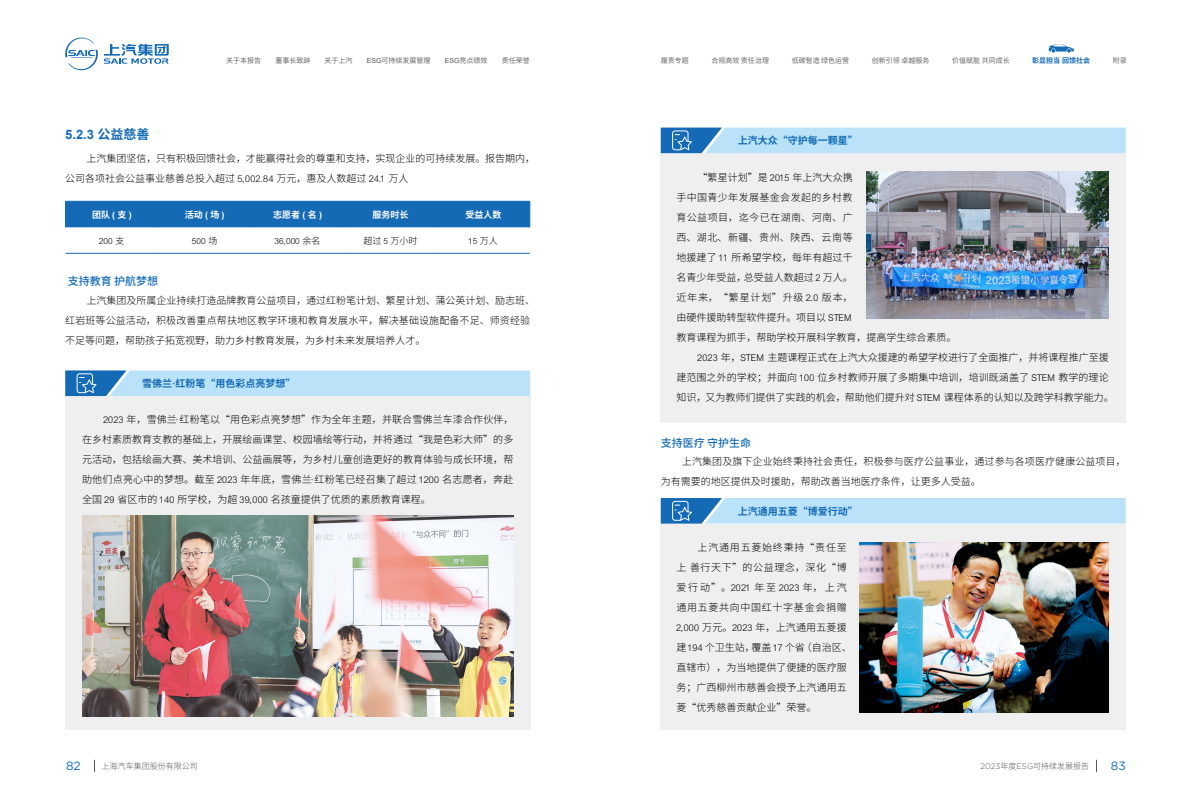
<style>
.page{position:relative;width:1191px;height:808px;background:#fff}
.page>*{position:absolute;margin:0;border:0;box-sizing:border-box;transform-origin:0 0}
.t1{font:700 13px "Arial";color:#146ab5}
.t2{font:12px "Gotham";color:#146ab5}
.t3{font:500 11px "Source Han Sans CN";color:#146ab5}
.t4{font:300 10px/20px "Source Han Sans CN";color:#000}
.t5{font:700 10px "Source Han Sans CN";color:#146ab5}
.t6{font:300 10px "Source Han Sans CN";letter-spacing:.085em;color:#000}
.t7{font:300 10px "Source Han Sans CN";letter-spacing:.04em;color:#000}
.t8{font:300 10px "Source Han Sans CN";letter-spacing:.05em;color:#000}
.t9{font:300 10px "Source Han Sans CN";letter-spacing:.055em;color:#000}
.t10{font:700 9px "Source Han Sans CN";color:#fff}
.t11{font:9px "Arial Lgt";color:#000}
.t12{font:300 9px "Source Han Sans CN";color:#000}
.t13{font:300 8px "Source Han Sans CN";color:#595757}
.t14{font:7px "Source Han Sans CN";color:#595757}
.t15{font:700 7px "Source Han Sans CN";color:#146ab5}
.s1{font-family:"Source Han Sans CN"}
.s2{font-family:"Arial"}
.s3{font-family:"Arial Lgt";font-weight:400}
.s4{font-family:"Source Han Sans CN";font-weight:300}
.s5{font-family:"Gotham"}
</style>
<div class="page">
<svg style="left:94px;top:760px;width:1px;height:12px"></svg>
<svg style="left:1096px;top:760px;width:1px;height:12px"></svg>
<svg style="left:65px;top:37px;width:104px;height:34px"></svg>
<svg style="left:1048px;top:44px;width:26px;height:9px"></svg>
<div style="left:65px;top:201px;width:465px;height:26px;background:#146ab5"></div>
<hr style="left:65px;top:253px;width:93px;height:1px;background:#146ab5">
<hr style="left:158px;top:253px;width:93px;height:1px;background:#146ab5">
<hr style="left:251px;top:253px;width:93px;height:1px;background:#146ab5">
<hr style="left:344px;top:253px;width:93px;height:1px;background:#146ab5">
<hr style="left:437px;top:253px;width:93px;height:1px;background:#146ab5">
<div style="left:65px;top:396px;width:465px;height:333px;background:#efefef"></div>
<svg style="left:65px;top:370px;width:465px;height:26px;background:#acd8f2"></svg>
<div style="left:660px;top:153px;width:465px;height:269px;background:#efefef"></div>
<svg style="left:660px;top:128px;width:465px;height:25px;background:#aad7f2"></svg>
<img style="left:867px;top:172px;width:241px;height:146px">
<img style="left:82px;top:516px;width:431px;height:201px">
<div style="left:660px;top:524px;width:465px;height:205px;background:#efefef"></div>
<svg style="left:660px;top:498px;width:465px;height:26px;background:#acd8f2"></svg>
<img style="left:860px;top:542px;width:248px;height:170px">
<h1 class="t1" style="left:65px;top:125px;width:86px">5.2.3 <span class="s1">公益慈善</span></h1>
<p class="t14" style="left:226px;top:56px;width:36px">关于本报告</p>
<p class="t14" style="left:275px;top:56px;width:36px">董事长致辞</p>
<p class="t14" style="left:324px;top:56px;width:29px">关于上汽</p>
<p class="t14" style="left:367px;top:56px;width:65px"><span class="s2">ESG</span>可持续发展管理</p>
<p class="t14" style="left:445px;top:56px;width:44px"><span class="s2">ESG</span>亮点绩效</p>
<p class="t14" style="left:501px;top:56px;width:29px">责任荣誉</p>
<p class="t14" style="left:660px;top:56px;width:29px">履责专题</p>
<p class="t14" style="left:711px;top:56px;width:59px">合规高效 责任治理</p>
<p class="t14" style="left:791px;top:56px;width:59px">低碳智造 绿色运营</p>
<p class="t14" style="left:872px;top:56px;width:59px">创新引领 卓越服务</p>
<p class="t14" style="left:952px;top:56px;width:59px">价值赋能 共同成长</p>
<p class="t15" style="left:1032px;top:56px;width:59px">彰显担当回馈社会</p>
<p class="t14" style="left:1112px;top:56px;width:15px">附录</p>
<p class="t5" style="left:737px;top:135px;width:121px">上汽大众“守护每一颗星”</p>
<p class="t4" style="left:65px;top:149px;width:471px;text-indent:21px">上汽集团坚信，只有积极回馈社会，才能赢得社会的尊重和支持，实现企业的可持续发展。报告期内，公司各项社会公益事业慈善总投入超过 <span class="s3">5,002.84</span> 万元，惠及人数超过 <span class="s3">24.1</span> 万人</p>
<p class="t10" style="left:92px;top:209px;width:41px">团队<span class="s2">(</span>支<span class="s2">)</span></p>
<p class="t10" style="left:185px;top:209px;width:41px">活动<span class="s2">(</span>场<span class="s2">)</span></p>
<p class="t10" style="left:273px;top:209px;width:50px">志愿者<span class="s2">(</span>名<span class="s2">)</span></p>
<p class="t10" style="left:372px;top:209px;width:37px">服务时长</p>
<p class="t10" style="left:465px;top:209px;width:37px">受益人数</p>
<p class="t11" style="left:99px;top:236px;width:27px">200 <span class="s4">支</span></p>
<p class="t11" style="left:192px;top:236px;width:27px">500 <span class="s4">场</span></p>
<p class="t11" style="left:275px;top:236px;width:47px">36,000 <span class="s4">余名</span></p>
<p class="t12" style="left:363px;top:235px;width:56px">超过 <span class="s3">5</span> 万小时</p>
<p class="t11" style="left:469px;top:236px;width:31px">15 <span class="s4">万人</span></p>
<p class="t3" style="left:68px;top:275px;width:92px">支持教育护航梦想</p>
<p class="t4" style="left:65px;top:290px;width:471px;text-indent:21px">上汽集团及所属企业持续打造品牌教育公益项目，通过红粉笔计划、繁星计划、蒲公英计划、励志班、红岩班等公益活动，积极改善重点帮扶地区教学环境和教育发展水平，解决基础设施配备不足、师资经验不足等问题，帮助孩子拓宽视野，助力乡村教育发展，为乡村未来发展培养人才。</p>
<p class="t5" style="left:142px;top:378px;width:155px">雪佛兰<span class="s2">·</span>红粉笔“用色彩点亮梦想”</p>
<p class="t4" style="left:82px;top:410px;width:433px;text-align:justify;text-indent:21px"><span class="s3">2023</span> 年，雪佛兰<span class="s3">·</span>红粉笔以“用色彩点亮梦想”作为全年主题，并联合雪佛兰车漆合作伙伴，在乡村素质教育支教的基础上，开展绘画课堂、校园墙绘等行动，并将通过“我是色彩大师”的多元活动，包括绘画大赛、美术培训、公益画展等，为乡村儿童创造更好的教育体验与成长环境，帮助他们点亮心中的梦想。截至 <span class="s3">2023</span> 年年底，雪佛兰<span class="s3">·</span>红粉笔已经召集了超过 <span class="s3">1200</span> 名志愿者，奔赴全国 <span class="s3">29</span> 省区市的 <span class="s3">140</span> 所学校，为超 <span class="s3">39,000</span> 名孩童提供了优质的素质教育课程。</p>
<p class="t4" style="left:697px;top:167px;width:157px">“繁星计划”是 <span class="s3">2015</span> 年上汽大众携</p>
<p class="t7" style="left:676px;top:191px;width:178px">手中国青少年发展基金会发起的乡村教</p>
<p class="t8" style="left:676px;top:211px;width:178px">育公益项目，迄今已在湖南、河南、广</p>
<p class="t9" style="left:676px;top:231px;width:178px">西、湖北、新疆、贵州、陕西、云南等</p>
<p class="t4" style="left:676px;top:247px;width:178px">地援建了 <span class="s3">11</span> 所希望学校，每年有超过千</p>
<p class="t4" style="left:676px;top:267px;width:178px">名青少年受益，总受益人数超过 <span class="s3">2</span> 万人。</p>
<p class="t6" style="left:676px;top:291px;width:178px">近年来，“繁星计划”升级 <span class="s3">2.0</span> 版本，</p>
<p class="t4" style="left:676px;top:307px;width:178px">由硬件援助转型软件提升。项目以 <span class="s3">STEM</span></p>
<p class="t4" style="left:676px;top:327px;width:281px">教育课程为抓手，帮助学校开展科学教育，提高学生综合素质。</p>
<p class="t4" style="left:697px;top:347px;width:413px"><span class="s3">2023</span> 年，<span class="s3">STEM</span> 主题课程正式在上汽大众援建的希望学校进行了全面推广，并将课程推广至援</p>
<p class="t4" style="left:676px;top:367px;width:434px">建范围之外的学校；并面向 <span class="s3">100</span> 位乡村教师开展了多期集中培训，培训既涵盖了 <span class="s3">STEM</span> 教学的理论</p>
<p class="t4" style="left:676px;top:387px;width:439px">知识，又为教师们提供了实践的机会，帮助他们提升对 <span class="s3">STEM</span> 课程体系的认知以及跨学科教学能力。</p>
<p class="t3" style="left:660px;top:436px;width:92px">支持医疗守护生命</p>
<p class="t4" style="left:660px;top:452px;width:466px;text-indent:21px">上汽集团及旗下企业始终秉持社会责任，积极参与医疗公益事业，通过参与各项医疗健康公益项目，为有需要的地区提供及时援助，帮助改善当地医疗条件，让更多人受益。</p>
<p class="t5" style="left:737px;top:505px;width:121px">上汽通用五菱“博爱行动”</p>
<p class="t4" style="left:676px;top:538px;width:177px;text-indent:21px">上汽通用五菱始终秉持“责任至上善行天下”的公益理念，深化“博爱行动”。<span class="s3">2021</span> 年至 <span class="s3">2023</span> 年，上汽通用五菱共向中国红十字基金会捐赠<br><span class="s3">2,000</span> 万元。<span class="s3">2023</span> 年，上汽通用五菱援建 <span class="s3">194</span> 个卫生站，覆盖 <span class="s3">17</span> 个省（自治区、直辖市），为当地提供了便捷的医疗服务；广西柳州市慈善会授予上汽通用五菱“优秀慈善贡献企业”荣誉。</p>
<p class="t2" style="left:66px;top:758px;width:16px">82</p>
<p class="t13" style="left:102px;top:761px;width:98px">上海汽车集团股份有限公司</p>
<p class="t13" style="left:980px;top:761px;width:110px"><span class="s5">2023</span>年度<span class="s5">ESG</span>可持续发展报告</p>
<p class="t2" style="left:1110px;top:758px;width:16px">83</p>
</div>
